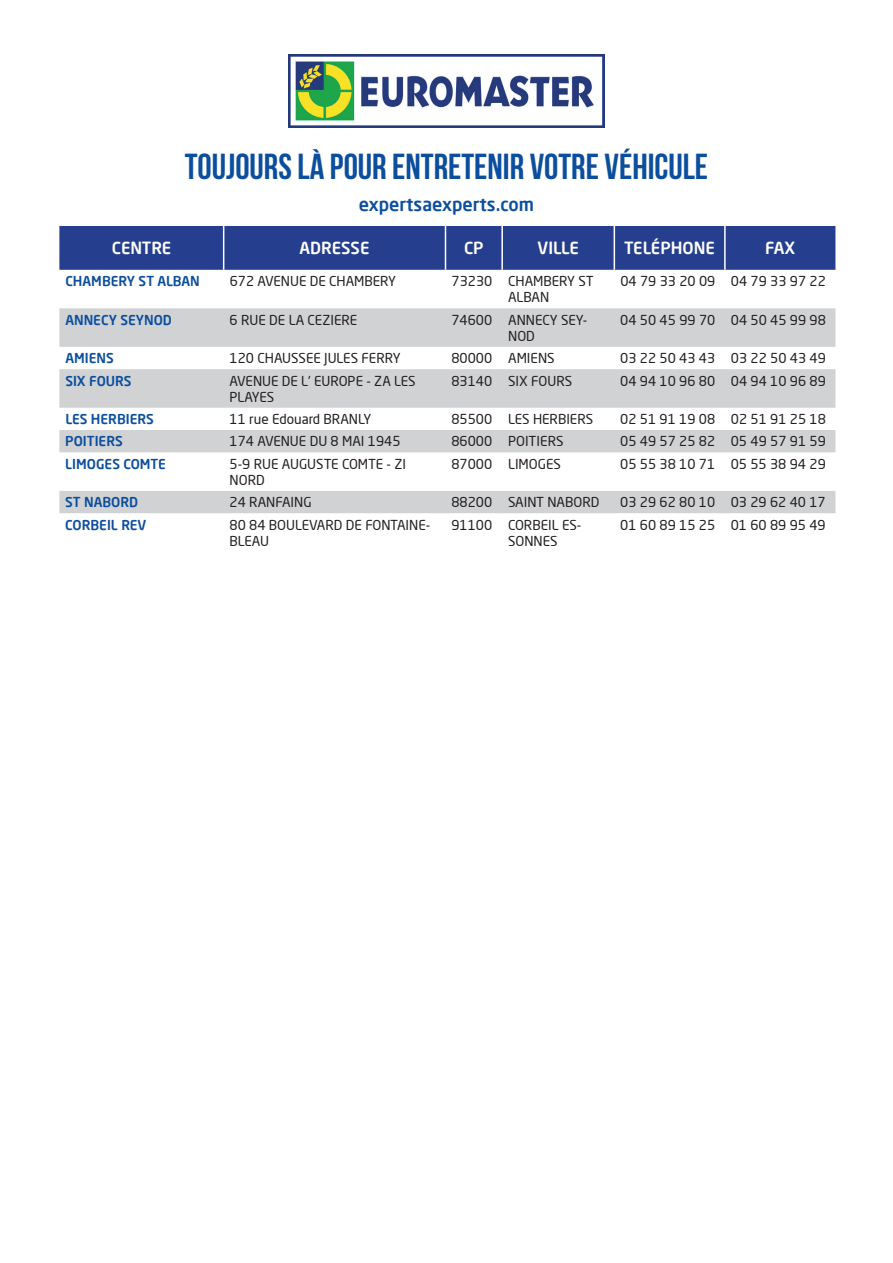
<style>
.page{position:relative;width:893px;height:1263px;background:#fff}
.page>*{position:absolute;margin:0;border:0;box-sizing:border-box;transform-origin:0 0}
.t1{font:700 36px "Bebas Neue";color:#0b4e9d}
.t2{font:500 18px "Neo Sans Pro";color:#0b4e9d}
.t3{font:500 16.5px "Neo Sans Pro";color:#fff}
.t4{font:13.5px/16.2px "Neo Sans Pro";color:#231f20}
.t5{font:500 13.5px "Neo Sans Pro";color:#0b4e9d}
</style>
<div class="page">
<img style="left:288px;top:54px;width:317px;height:73px">
<div style="left:59px;top:226px;width:776px;height:44px;background:#253f8e"></div>
<svg style="left:59px;top:308px;width:776px;height:205px;fill:#d1d2d4"></svg>
<hr style="left:223px;top:226px;width:1px;height:44px;background:#fff">
<hr style="left:445px;top:226px;width:1px;height:44px;background:#fff">
<hr style="left:501px;top:226px;width:2px;height:44px;background:#fff">
<hr style="left:614px;top:226px;width:1px;height:44px;background:#fff">
<hr style="left:724px;top:226px;width:2px;height:44px;background:#fff">
<h1 class="t1" style="left:185px;top:147px;width:525px">TOUJOURS LÀ POUR ENTRETENIR VOTRE VÉHICULE</h1>
<h2 class="t2" style="left:359px;top:193px;width:177px">expertsaexperts.com</h2>
<p class="t3" style="left:112px;top:238px;width:61px">CENTRE</p>
<p class="t3" style="left:300px;top:238px;width:71px">ADRESSE</p>
<p class="t3" style="left:464px;top:238px;width:21px">CP</p>
<p class="t3" style="left:538px;top:238px;width:43px">VILLE</p>
<p class="t3" style="left:624px;top:238px;width:92px">TELÉPHONE</p>
<p class="t3" style="left:765px;top:238px;width:31px">FAX</p>
<p class="t5" style="left:65px;top:273px;width:136px">CHAMBERY ST ALBAN</p>
<p class="t4" style="left:230px;top:273px;width:168px">672 AVENUE DE CHAMBERY</p>
<p class="t4" style="left:508px;top:273px;width:87px;text-indent:-57px">73230 CHAMBERY ST<br>ALBAN</p>
<p class="t4" style="left:620px;top:273px;width:207px">04 79 33 20 09 04 79 33 97 22</p>
<p class="t5" style="left:65px;top:311px;width:108px">ANNECY SEYNOD</p>
<p class="t4" style="left:230px;top:311px;width:129px">6 RUE DE LA CEZIERE</p>
<p class="t4" style="left:451px;top:311px;width:137px;text-align:center">74600 ANNECY SEY-<br>NOD</p>
<p class="t4" style="left:620px;top:311px;width:207px">04 50 45 99 70 04 50 45 99 98</p>
<p class="t5" style="left:65px;top:350px;width:50px">AMIENS</p>
<p class="t4" style="left:230px;top:350px;width:172px">120 CHAUSSEE JULES FERRY</p>
<p class="t4" style="left:451px;top:350px;width:105px">80000 AMIENS</p>
<p class="t4" style="left:620px;top:350px;width:207px">03 22 50 43 43 03 22 50 43 49</p>
<p class="t5" style="left:65px;top:372px;width:68px">SIX FOURS</p>
<p class="t4" style="left:230px;top:372px;width:188px">AVENUE DE L' EUROPE - ZA LES<br>PLAYES</p>
<p class="t4" style="left:451px;top:372px;width:122px">83140 SIX FOURS</p>
<p class="t4" style="left:620px;top:372px;width:207px">04 94 10 96 80 04 94 10 96 89</p>
<p class="t5" style="left:65px;top:410px;width:90px">LES HERBIERS</p>
<p class="t4" style="left:230px;top:411px;width:143px">11 rue Edouard BRANLY</p>
<p class="t4" style="left:451px;top:411px;width:143px">85500 LES HERBIERS</p>
<p class="t4" style="left:620px;top:411px;width:207px">02 51 91 19 08 02 51 91 25 18</p>
<p class="t5" style="left:65px;top:433px;width:59px">POITIERS</p>
<p class="t4" style="left:230px;top:433px;width:172px">174 AVENUE DU 8 MAI 1945</p>
<p class="t4" style="left:451px;top:433px;width:114px">86000 POITIERS</p>
<p class="t4" style="left:620px;top:433px;width:207px">05 49 57 25 82 05 49 57 91 59</p>
<p class="t5" style="left:65px;top:455px;width:102px">LIMOGES COMTE</p>
<p class="t4" style="left:230px;top:455px;width:178px">5-9 RUE AUGUSTE COMTE - ZI<br>NORD</p>
<p class="t4" style="left:451px;top:455px;width:111px">87000 LIMOGES</p>
<p class="t4" style="left:620px;top:455px;width:207px">05 55 38 10 71 05 55 38 94 29</p>
<p class="t5" style="left:65px;top:494px;width:74px">ST NABORD</p>
<p class="t4" style="left:230px;top:494px;width:84px">24 RANFAING</p>
<p class="t4" style="left:451px;top:494px;width:150px">88200 SAINT NABORD</p>
<p class="t4" style="left:620px;top:494px;width:207px">03 29 62 80 10 03 29 62 40 17</p>
<p class="t5" style="left:65px;top:516px;width:83px">CORBEIL REV</p>
<p class="t4" style="left:230px;top:516px;width:202px">80 84 BOULEVARD DE FONTAINE-<br>BLEAU</p>
<p class="t4" style="left:508px;top:516px;width:75px;text-indent:-57px">91100 CORBEIL ES-<br>SONNES</p>
<p class="t4" style="left:620px;top:516px;width:207px">01 60 89 15 25 01 60 89 95 49</p>
</div>
